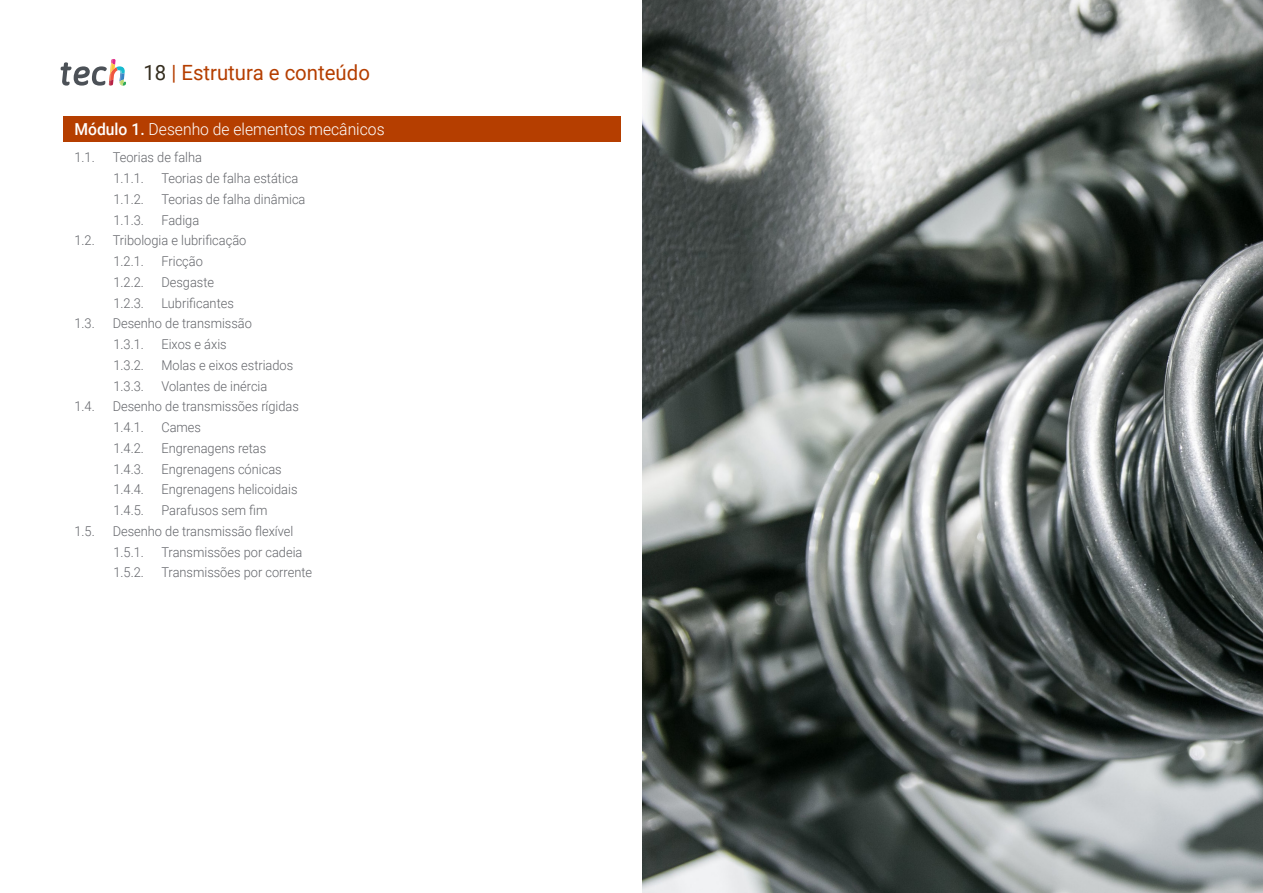
<style>
.page{position:relative;width:1263px;height:893px;background:#fff}
.page>*{position:absolute;margin:0;border:0;box-sizing:border-box;transform-origin:0 0}
.Sección___Pag{font:21px "Roboto";color:#b53e00}
.Nombre_módulo{font:300 16.5px "Roboto";color:#fff;scale:.95 1}
.Temario_nivel_2{font:300 13.5px "Roboto";color:#63656a;scale:.95 1}
.Temario1{font:300 13.5px "Roboto";color:#63656a;scale:.95 1}
.s1{color:#342d1f}
.s2{font-weight:500}
</style>
<div class="page">
<div style="left:63px;top:116px;width:558px;height:25px;background:#b53e00"></div>
<svg style="left:61px;top:59px;width:65px;height:27px"></svg>
<img style="left:642px;top:0;width:621px;height:893px">
<p class="Sección___Pag" style="left:144px;top:57px;width:228px"><span class="s1">18</span> | Estrutura e conteúdo</p>
<p class="Nombre_módulo" style="left:74px;top:118px;width:328px"><span class="s2">Módulo 1.</span> Desenho de elementos mecânicos</p>
<p class="Temario1" style="left:74px;top:148px;width:23px">1.1.</p>
<p class="Temario1" style="left:113px;top:148px;width:95px">Teorias de falha</p>
<p class="Temario_nivel_2" style="left:113px;top:169px;width:34px">1.1.1.</p>
<p class="Temario_nivel_2" style="left:161px;top:169px;width:146px">Teorias de falha estática</p>
<p class="Temario_nivel_2" style="left:113px;top:189px;width:34px">1.1.2.</p>
<p class="Temario_nivel_2" style="left:161px;top:189px;width:153px">Teorias de falha dinâmica</p>
<p class="Temario_nivel_2" style="left:113px;top:210px;width:34px">1.1.3.</p>
<p class="Temario_nivel_2" style="left:161px;top:210px;width:41px">Fadiga</p>
<p class="Temario1" style="left:74px;top:231px;width:23px">1.2.</p>
<p class="Temario1" style="left:113px;top:231px;width:142px">Tribologia e lubrificação</p>
<p class="Temario_nivel_2" style="left:113px;top:252px;width:34px">1.2.1.</p>
<p class="Temario_nivel_2" style="left:161px;top:252px;width:45px">Fricção</p>
<p class="Temario_nivel_2" style="left:113px;top:273px;width:34px">1.2.2.</p>
<p class="Temario_nivel_2" style="left:161px;top:273px;width:57px">Desgaste</p>
<p class="Temario_nivel_2" style="left:113px;top:293px;width:34px">1.2.3.</p>
<p class="Temario_nivel_2" style="left:161px;top:293px;width:78px">Lubrificantes</p>
<p class="Temario1" style="left:74px;top:314px;width:23px">1.3.</p>
<p class="Temario1" style="left:113px;top:314px;width:148px">Desenho de transmissão</p>
<p class="Temario_nivel_2" style="left:113px;top:335px;width:34px">1.3.1.</p>
<p class="Temario_nivel_2" style="left:161px;top:335px;width:70px">Eixos e áxis</p>
<p class="Temario_nivel_2" style="left:113px;top:356px;width:34px">1.3.2.</p>
<p class="Temario_nivel_2" style="left:161px;top:356px;width:140px">Molas e eixos estriados</p>
<p class="Temario_nivel_2" style="left:113px;top:376px;width:34px">1.3.3.</p>
<p class="Temario_nivel_2" style="left:161px;top:376px;width:113px">Volantes de inércia</p>
<p class="Temario1" style="left:74px;top:397px;width:23px">1.4.</p>
<p class="Temario1" style="left:113px;top:397px;width:198px">Desenho de transmissões rígidas</p>
<p class="Temario_nivel_2" style="left:113px;top:418px;width:34px">1.4.1.</p>
<p class="Temario_nivel_2" style="left:161px;top:418px;width:43px">Cames</p>
<p class="Temario_nivel_2" style="left:113px;top:439px;width:34px">1.4.2.</p>
<p class="Temario_nivel_2" style="left:161px;top:439px;width:112px">Engrenagens retas</p>
<p class="Temario_nivel_2" style="left:113px;top:459px;width:34px">1.4.3.</p>
<p class="Temario_nivel_2" style="left:161px;top:459px;width:128px">Engrenagens cónicas</p>
<p class="Temario_nivel_2" style="left:113px;top:480px;width:34px">1.4.4.</p>
<p class="Temario_nivel_2" style="left:161px;top:480px;width:145px">Engrenagens helicoidais</p>
<p class="Temario_nivel_2" style="left:113px;top:501px;width:34px">1.4.5.</p>
<p class="Temario_nivel_2" style="left:161px;top:501px;width:113px">Parafusos sem fim</p>
<p class="Temario1" style="left:74px;top:522px;width:23px">1.5.</p>
<p class="Temario1" style="left:113px;top:522px;width:192px">Desenho de transmissão flexível</p>
<p class="Temario_nivel_2" style="left:113px;top:542px;width:34px">1.5.1.</p>
<p class="Temario_nivel_2" style="left:161px;top:542px;width:150px">Transmissões por cadeia</p>
<p class="Temario_nivel_2" style="left:113px;top:563px;width:34px">1.5.2.</p>
<p class="Temario_nivel_2" style="left:161px;top:563px;width:160px">Transmissões por corrente</p>
</div>
